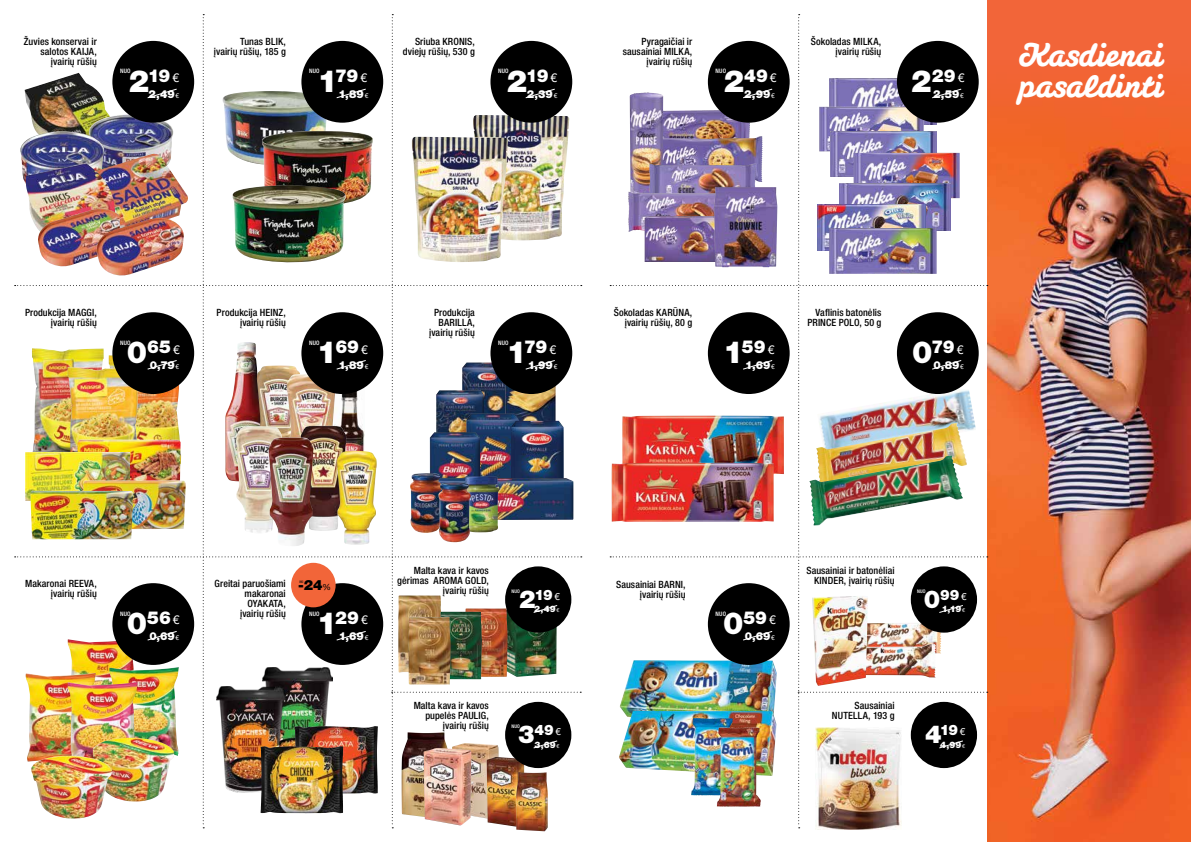
<style>
.page{position:relative;width:1191px;height:842px;background:#fff}
.page>*{position:absolute;margin:0;border:0;box-sizing:border-box;transform-origin:0 0}
.t1{font:800 31.6px/30.1px "Susa";letter-spacing:.03em;color:#fff}
.t2{font:900 17.8px "Helvetica Neue LT Pro";letter-spacing:-.005em;color:#fff}
.t3{font:900 14.4px "Helvetica Neue LT Pro";letter-spacing:-.03em;color:#fff}
.t4{font:900 14.1px "Helvetica Neue LT Pro";color:#000}
.t5{font:900 11px "Helvetica Neue LT Pro";color:#fff}
.t6{font:500 condensed 10px/10px "Helvetica Neue LT Pro";letter-spacing:.005em;color:#000;text-align:right}
.t7{font:900 8.9px "Helvetica Neue LT Pro";letter-spacing:.01em;color:#fff}
.t8{font:500 condensed 6.1px "Helvetica Neue LT Pro";letter-spacing:.025em;color:#fff}
.t9{font:500 condensed 4.9px "Helvetica Neue LT Pro";letter-spacing:.025em;color:#fff}
.t10{font:500 condensed 3.5px "Helvetica Neue LT Pro";color:#000}
.s1{font-size:30.5px}
.s2{font-weight:400;font-size:12px}
.s3{font-weight:400;font-size:6.6px}
.s4{font-weight:400;font-size:8.5px}
.s5{font-size:24.7px}
.s6{font-weight:400;font-size:9.7px}
.s7{font-weight:400;font-size:5.3px}
</style>
<div class="page">
<div style="left:987px;top:0;width:204px;height:842px;background:#f26539"></div>
<img style="left:987px;top:95px;width:204px;height:747px">
<img style="left:516px;top:828px;width:32px;height:3px">
<img style="left:15px;top:14px;width:567px;height:814px">
<img style="left:610px;top:14px;width:377px;height:814px">
<p class="t6" style="left:24px;top:36px;width:74px">Žuvies konservai ir salotos KAIJA, įvairių rūšių</p>
<p class="t8" style="left:120px;top:67px;width:12px">NUO</p>
<h2 class="t2" style="left:129px;top:65px;width:52px"><span class="s1">2</span>19 <span class="s2">€</span></h2>
<p class="t5" style="left:149px;top:87px;width:32px">2,49<span class="s3">€</span></p>
<p class="t6" style="left:214px;top:36px;width:74px">Tunas BLIK,<br>įvairių rūšių, 185 g</p>
<p class="t8" style="left:309px;top:67px;width:12px">NUO</p>
<h2 class="t2" style="left:317px;top:65px;width:51px"><span class="s1">1</span>79<span class="s2">€</span></h2>
<p class="t5" style="left:338px;top:87px;width:31px">1,89<span class="s3">€</span></p>
<p class="t6" style="left:403px;top:36px;width:73px">Sriuba KRONIS, dviejų rūšių, 530 g</p>
<p class="t8" style="left:498px;top:67px;width:12px">NUO</p>
<h2 class="t2" style="left:507px;top:65px;width:52px"><span class="s1">2</span>19 <span class="s2">€</span></h2>
<p class="t5" style="left:527px;top:87px;width:32px">2,39<span class="s3">€</span></p>
<p class="t6" style="left:623px;top:36px;width:71px">Pyragaičiai ir sausainiai MILKA, įvairių rūšių</p>
<p class="t8" style="left:715px;top:67px;width:12px">NUO</p>
<h2 class="t2" style="left:723px;top:65px;width:54px"><span class="s1">2</span>49 <span class="s2">€</span></h2>
<p class="t5" style="left:744px;top:87px;width:32px">2,99<span class="s3">€</span></p>
<p class="t6" style="left:811px;top:36px;width:72px">Šokoladas MILKA, įvairių rūšių</p>
<h2 class="t2" style="left:911px;top:65px;width:55px"><span class="s1">2</span>29 <span class="s2">€</span></h2>
<p class="t5" style="left:933px;top:87px;width:32px">2,59<span class="s3">€</span></p>
<h1 class="t1" style="left:1019px;top:40px;width:144px">Kasdienai pasaldinti</h1>
<p class="t6" style="left:25px;top:307px;width:73px">Produkcija MAGGI, įvairių rūšių</p>
<p class="t8" style="left:120px;top:339px;width:12px">NUO</p>
<h2 class="t2" style="left:127px;top:336px;width:54px"><span class="s1">0</span>65 <span class="s2">€</span></h2>
<p class="t5" style="left:150px;top:358px;width:31px">0,79<span class="s3">€</span></p>
<p class="t6" style="left:217px;top:307px;width:71px">Produkcija HEINZ, įvairių rūšių</p>
<p class="t8" style="left:309px;top:339px;width:12px">NUO</p>
<h2 class="t2" style="left:317px;top:336px;width:52px"><span class="s1">1</span>69<span class="s2">€</span></h2>
<p class="t5" style="left:338px;top:358px;width:31px">1,89<span class="s3">€</span></p>
<p class="t6" style="left:429px;top:307px;width:47px">Produkcija<br>BARILLA, įvairių rūšių</p>
<p class="t8" style="left:498px;top:339px;width:12px">NUO</p>
<h2 class="t2" style="left:506px;top:336px;width:51px"><span class="s1">1</span>79<span class="s2">€</span></h2>
<p class="t5" style="left:528px;top:358px;width:31px">1,99<span class="s3">€</span></p>
<p class="t6" style="left:614px;top:307px;width:80px">Šokoladas KARŪNA, įvairių rūšių, 80 g</p>
<h2 class="t2" style="left:723px;top:336px;width:53px"><span class="s1">1</span>59<span class="s2">€</span></h2>
<p class="t5" style="left:745px;top:358px;width:31px">1,69<span class="s3">€</span></p>
<p class="t6" style="left:807px;top:307px;width:76px">Vaflinis batonėlis<br>PRINCE POLO, 50 g</p>
<h2 class="t2" style="left:912px;top:336px;width:53px"><span class="s1">0</span>79 <span class="s2">€</span></h2>
<p class="t5" style="left:933px;top:358px;width:32px">0,89<span class="s3">€</span></p>
<p class="t6" style="left:25px;top:579px;width:73px">Makaronai REEVA, įvairių rūšių</p>
<p class="t8" style="left:120px;top:610px;width:12px">NUO</p>
<h2 class="t2" style="left:127px;top:607px;width:54px"><span class="s1">0</span>56 <span class="s2">€</span></h2>
<p class="t5" style="left:149px;top:629px;width:31px">0,69<span class="s3">€</span></p>
<p class="t6" style="left:215px;top:579px;width:73px">Greitai paruošiami makaronai<br>OYAKATA,<br>įvairių rūšių</p>
<h3 class="t4" style="left:298px;top:577px;width:34px">-24<span class="s4">%</span></h3>
<p class="t10" style="left:299px;top:579px;width:5px">IKI</p>
<p class="t8" style="left:309px;top:610px;width:12px">NUO</p>
<h2 class="t2" style="left:317px;top:607px;width:53px"><span class="s1">1</span>29<span class="s2">€</span></h2>
<p class="t5" style="left:339px;top:629px;width:31px">1,69<span class="s3">€</span></p>
<p class="t6" style="left:397px;top:565px;width:93px">Malta kava ir kavos gėrimas AROMA GOLD, įvairių rūšių</p>
<p class="t6" style="left:806px;top:565px;width:90px">Sausainiai ir batonėliai<br>KINDER, įvairių rūšių</p>
<p class="t6" style="left:616px;top:579px;width:71px">Sausainiai BARNI, įvairių rūšių</p>
<p class="t9" style="left:511px;top:588px;width:10px">NUO</p>
<h3 class="t3" style="left:924px;top:586px;width:44px"><span class="s5">0</span>99 <span class="s6">€</span></h3>
<p class="t7" style="left:942px;top:604px;width:25px">1,19<span class="s7">€</span></p>
<p class="t9" style="left:917px;top:588px;width:10px">NUO</p>
<h3 class="t3" style="left:519px;top:586px;width:42px"><span class="s5">2</span>19 <span class="s6">€</span></h3>
<p class="t7" style="left:534px;top:604px;width:27px">2,49<span class="s7">€</span></p>
<p class="t8" style="left:715px;top:610px;width:12px">NUO</p>
<h2 class="t2" style="left:723px;top:607px;width:54px"><span class="s1">0</span>59 <span class="s2">€</span></h2>
<p class="t5" style="left:745px;top:629px;width:31px">0,69<span class="s3">€</span></p>
<p class="t6" style="left:414px;top:700px;width:77px">Malta kava ir kavos pupelės PAULIG, įvairių rūšių</p>
<p class="t6" style="left:832px;top:700px;width:64px">Sausainiai<br>NUTELLA, 193 g</p>
<p class="t9" style="left:511px;top:723px;width:10px">NUO</p>
<h3 class="t3" style="left:925px;top:721px;width:42px"><span class="s5">4</span>19 <span class="s6">€</span></h3>
<p class="t7" style="left:940px;top:739px;width:26px">4,99<span class="s7">€</span></p>
<h3 class="t3" style="left:518px;top:721px;width:44px"><span class="s5">3</span>49 <span class="s6">€</span></h3>
<p class="t7" style="left:534px;top:739px;width:26px">3,69<span class="s7">€</span></p>
</div>
